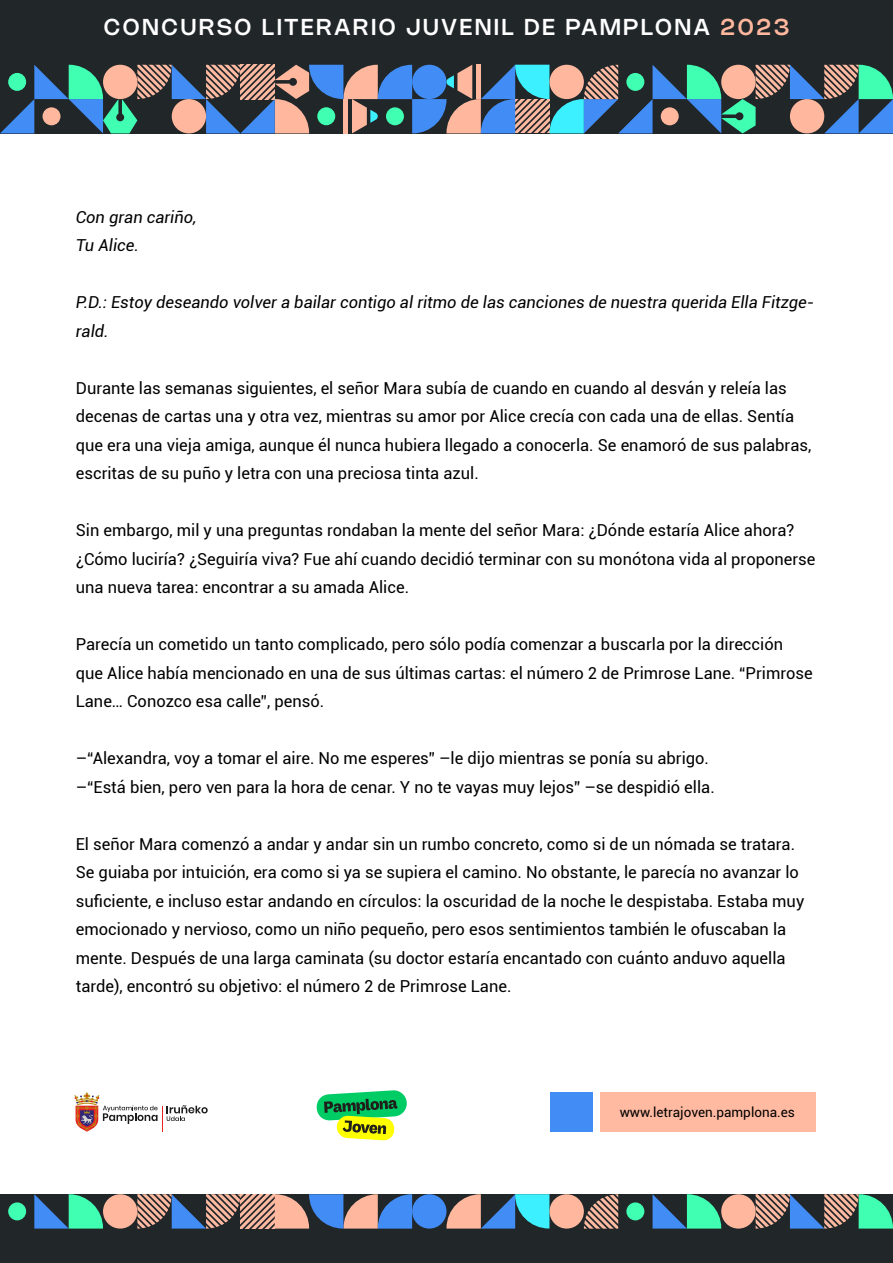
<style>
.page{position:relative;width:893px;height:1263px;background:#fff}
.page>*{position:absolute;margin:0;border:0;box-sizing:border-box;transform-origin:0 0}
.t1{font:500 22.5px "Nohemi";letter-spacing:.125em;color:#fff}
.t2{font:16.5px/28.5px "Roboto";color:#000}
.t3{font:italic 16.5px/28.5px "Roboto";color:#000}
.t4{font:13.5px "Roboto";color:#000}
.s1{color:#ffb89e}
</style>
<div class="page">
<svg style="left:316px;top:1090px;width:91px;height:51px"></svg>
<div style="left:600px;top:1092px;width:216px;height:40px;background:#ffbaa1"></div>
<div style="left:551px;top:1092px;width:42px;height:40px;background:#428cf5"></div>
<div style="left:0;top:0;width:893px;height:133px;background:#212629"></div>
<svg style="left:0;top:65px;width:893px;height:68px"></svg>
<div style="left:790px;top:99px;width:34px;height:34px;background:#ffb89e;border-radius:50%"></div>
<div style="left:0;top:1194px;width:893px;height:69px;background:#212629"></div>
<svg style="left:34px;top:1194px;width:69px;height:34px"></svg>
<div style="left:8px;top:1202px;width:18px;height:18px;background:#40ffb3;border-radius:50%"></div>
<div style="left:103px;top:1194px;width:34px;height:34px;background:#ffb89e;border-radius:50%"></div>
<svg style="left:446px;top:1194px;width:103px;height:34px"></svg>
<div style="left:412px;top:1194px;width:34px;height:34px;background:#428cf5;border-radius:50%"></div>
<div style="left:549px;top:1194px;width:35px;height:34px;background:#ffb89e;border-radius:50%"></div>
<svg style="left:584px;top:1194px;width:34px;height:34px"></svg>
<svg style="left:137px;top:1194px;width:275px;height:34px"></svg>
<svg style="left:653px;top:1194px;width:68px;height:34px"></svg>
<div style="left:626px;top:1202px;width:18px;height:18px;background:#40ffb3;border-radius:50%"></div>
<div style="left:721px;top:1194px;width:35px;height:34px;background:#ffb89e;border-radius:50%"></div>
<svg style="left:756px;top:1194px;width:137px;height:34px"></svg>
<svg style="left:74px;top:1092px;width:134px;height:40px"></svg>
<h1 class="t1" style="left:104px;top:13px;width:687px">CONCURSO LITERARIO JUVENIL DE PAMPLONA <span class="s1">2023</span></h1>
<p class="t3" style="left:76px;top:202px;width:122px">Con gran cariño,<br>Tu Alice.</p>
<p class="t3" style="left:76px;top:288px;width:740px">P.D.: Estoy deseando volver a bailar contigo al ritmo de las canciones de nuestra querida Ella Fitzge&shy;rald.</p>
<p class="t2" style="left:76px;top:373px;width:737px">Durante las semanas siguientes, el señor Mara subía de cuando en cuando al desván y releía las decenas de cartas una y otra vez, mientras su amor por Alice crecía con cada una de ellas. Sentía que era una vieja amiga, aunque él nunca hubiera llegado a conocerla. Se enamoró de sus palabras, escritas de su puño y letra con una preciosa tinta azul.</p>
<p class="t2" style="left:76px;top:516px;width:741px">Sin embargo, mil y una preguntas rondaban la mente del señor Mara: ¿Dónde estaría Alice ahora? ¿Cómo luciría? ¿Seguiría viva? Fue ahí cuando decidió terminar con su monótona vida al proponerse una nueva tarea: encontrar a su amada Alice.</p>
<p class="t2" style="left:76px;top:630px;width:738px">Parecía un cometido un tanto complicado, pero sólo podía comenzar a buscarla por la dirección que Alice había mencionado en una de sus últimas cartas: el número 2 de Primrose Lane. “Primrose<br>Lane… Conozco esa calle”, pensó.</p>
<p class="t2" style="left:76px;top:744px;width:640px">–“Alexandra, voy a tomar el aire. No me esperes” –le dijo mientras se ponía su abrigo. –“Está bien, pero ven para la hora de cenar. Y no te vayas muy lejos” –se despidió ella.</p>
<p class="t2" style="left:76px;top:829px;width:730px">El señor Mara comenzó a andar y andar sin un rumbo concreto, como si de un nómada se tratara.<br>Se guiaba por intuición, era como si ya se supiera el camino. No obstante, le parecía no avanzar lo suficiente, e incluso estar andando en círculos: la oscuridad de la noche le despistaba. Estaba muy emocionado y nervioso, como un niño pequeño, pero esos sentimientos también le ofuscaban la mente. Después de una larga caminata (su doctor estaría encantado con cuánto anduvo aquella tarde), encontró su objetivo: el número 2 de Primrose Lane.</p>
<p class="t4" style="left:620px;top:1103px;width:177px">www.letrajoven.pamplona.es</p>
</div>
